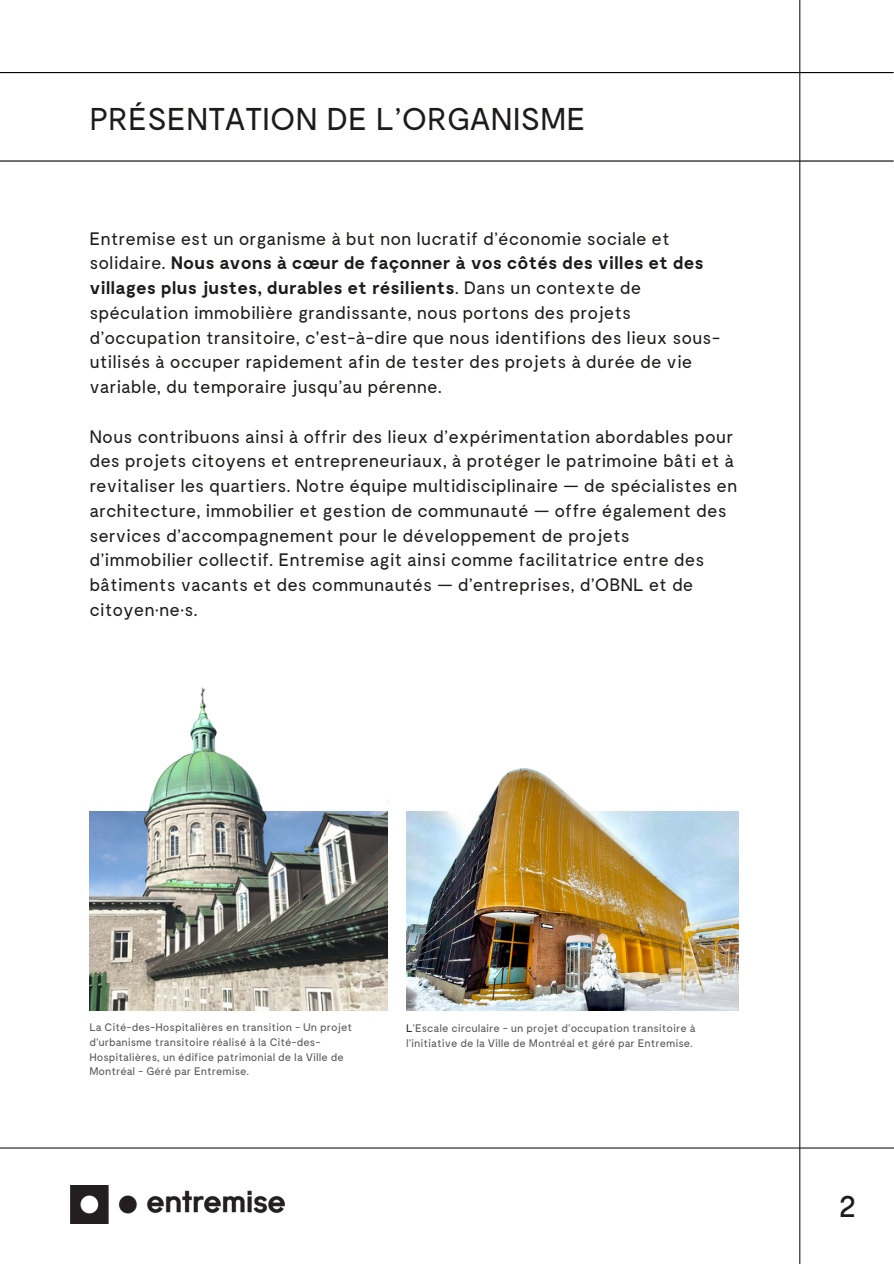
<style>
.page{position:relative;width:894px;height:1264px;background:#fff}
.page>*{position:absolute;margin:0;border:0;box-sizing:border-box;transform-origin:0 0}
.t1{font:33px "Moderat";color:#1e1c1a}
.t2{font:31.5px "Moderat";color:#1e1c1a}
.t3{font:18px/24.8px "Moderat";color:#1e1c1a}
.t4{font:10.95px/14.5px "Moderat";color:#545454}
.s1{font-weight:700}
.s2{color:#1e1c1a}
</style>
<div class="page">
<hr style="left:0;top:160px;width:893px;height:2px;background:#000">
<hr style="left:0;top:72px;width:893px;height:1px;background:#000">
<hr style="left:0;top:1147px;width:893px;height:1px;background:#1e1c1a">
<img style="left:71px;top:1185px;width:213px;height:38px">
<hr style="left:799px;top:0;width:1px;height:1263px;background:#1e1c1a">
<img style="left:406px;top:811px;width:332px;height:199px">
<img style="left:408px;top:768px;width:329px;height:56px">
<img style="left:147px;top:687px;width:116px;height:124px">
<img style="left:89px;top:811px;width:298px;height:199px">
<h2 class="t2" style="left:89px;top:99px;width:498px">PRÉSENTATION DE L’ORGANISME</h2>
<p class="t3" style="left:89px;top:225px;width:632px">Entremise est un organisme à but non lucratif d’économie sociale et solidaire. <span class="s1">Nous avons à cœur de façonner à vos côtés des villes et des villages plus justes, durables et résilients</span>. Dans un contexte de spéculation immobilière grandissante, nous portons des projets d’occupation transitoire, c'est-à-dire que nous identifions des lieux sous&shy;utilisés à occuper rapidement afin de tester des projets à durée de vie variable, du temporaire jusqu’au pérenne.</p>
<p class="t3" style="left:89px;top:423px;width:649px">Nous contribuons ainsi à offrir des lieux d’expérimentation abordables pour des projets citoyens et entrepreneuriaux, à protéger le patrimoine bâti et à revitaliser les quartiers. Notre équipe multidisciplinaire — de spécialistes en architecture, immobilier et gestion de communauté — offre également des services d’accompagnement pour le développement de projets d’immobilier collectif. Entremise agit ainsi comme facilitatrice entre des bâtiments vacants et des communautés — d’entreprises, d’OBNL et de citoyen·ne·s.</p>
<p class="t4" style="left:89px;top:1019px;width:264px">La Cité-des-Hospitalières en transition - Un projet d’urbanisme transitoire réalisé à la Cité-des-Hospitalières, un édifice patrimonial de la Ville de Montréal - Géré par Entremise.</p>
<p class="t4" style="left:406px;top:1020px;width:291px"><span class="s2">L</span>’Escale circulaire - un projet d’occupation transitoire à l’initiative de la Ville de Montréal et géré par Entremise.</p>
<p class="t1" style="left:838px;top:1184px;width:20px">2</p>
</div>
